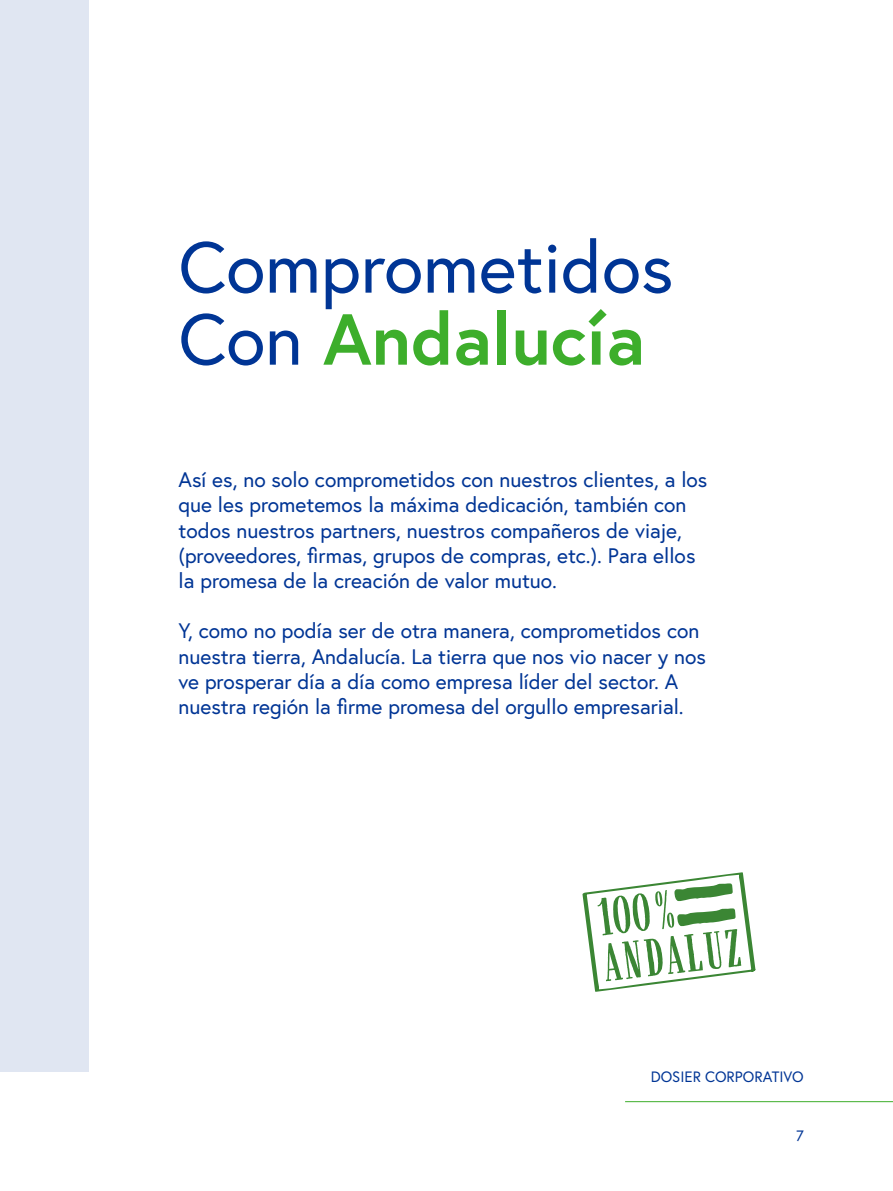
<style>
.page{position:relative;width:893px;height:1191px;background:#fff}
.page>*{position:absolute;margin:0;border:0;box-sizing:border-box;transform-origin:0 0}
.t1{font:72px/72px "Europa";color:#003595}
.t2{font:21px/25.2px "Europa";color:#003595}
.t3{font:15px "Europa";color:#003595}
.s1{font-weight:700;color:#3dae2b}
</style>
<div class="page">
<hr style="left:625px;top:1101px;width:268px;height:1px;background:#3dae2b">
<div style="left:0;top:0;width:89px;height:1071px;background:#e0e6f2"></div>
<svg style="left:582px;top:872px;width:174px;height:119px"></svg>
<h1 class="t1" style="left:179px;top:230px;width:497px">Comprometidos<br>Con <span class="s1">Andalucía</span></h1>
<p class="t2" style="left:179px;top:467px;width:530px">Así es, no solo comprometidos con nuestros clientes, a los que les prometemos la máxima dedicación, también con todos nuestros partners, nuestros compañeros de viaje, (proveedores, firmas, grupos de compras, etc.). Para ellos la promesa de la creación de valor mutuo.</p>
<p class="t2" style="left:179px;top:618px;width:529px">Y, como no podía ser de otra manera, comprometidos con nuestra tierra, Andalucía. La tierra que nos vio nacer y nos ve prosperar día a día como empresa líder del sector. A nuestra región la firme promesa del orgullo empresarial.</p>
<p class="t3" style="left:651px;top:1066px;width:154px">DOSIER CORPORATIVO</p>
<p class="t3" style="left:796px;top:1126px;width:9px">7</p>
</div>
